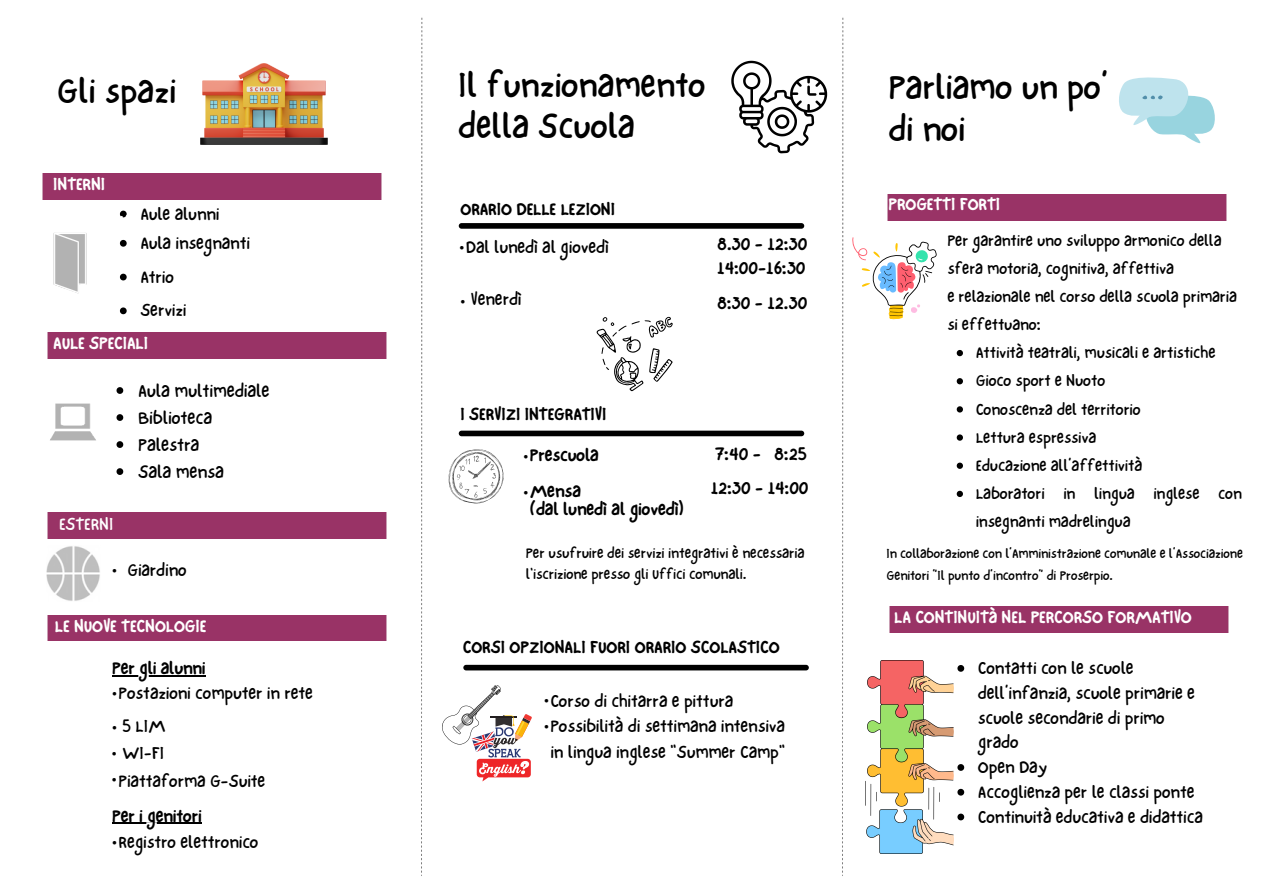
<style>
.page{position:relative;width:1263px;height:894px;background:#fff}
.page>*{position:absolute;margin:0;border:0;box-sizing:border-box;transform-origin:0 0}
.t1{font:36px/41.7px "NF One Little Font Regular";color:#000}
.t2{font:18.6px "NF One Little Font Regular";color:#000}
.t3{font:18px/24.8px "NF One Little Font Regular";color:#000}
.t4{font:18px/18px "NF One Little Font Bold";color:#000}
.t5{font:18px "NF One Little Font Bold";color:#fff}
.t6{font:18px "NF One Little Font Regular";color:#fff}
.t7{font:16.65px/28.2px "NF One Little Font Regular";color:#000}
.t8{font:15px/21.3px "NF One Little Font Regular";color:#000}
.t9{font:13.65px/22.5px "NF One Little Font Regular";color:#000}
.t10{font:8.1px "Arimo";color:#000}
</style>
<div class="page">
<div style="left:42px;top:173px;width:340px;height:26px;background:#936"></div>
<div style="left:47px;top:333px;width:340px;height:25px;background:#936"></div>
<div style="left:47px;top:512px;width:340px;height:26px;background:#936"></div>
<div style="left:47px;top:615px;width:340px;height:25px;background:#936"></div>
<img style="left:50px;top:403px;width:46px;height:38px">
<img style="left:53px;top:232px;width:34px;height:62px">
<img style="left:421px;top:17px;width:1px;height:859px">
<img style="left:842px;top:17px;width:1px;height:859px">
<div style="left:887px;top:194px;width:340px;height:26px;background:#936"></div>
<img style="left:46px;top:546px;width:54px;height:55px">
<svg style="left:596px;top:317px;width:77px;height:74px"></svg>
<svg style="left:442px;top:685px;width:90px;height:96px"></svg>
<div style="left:459px;top:223px;width:345px;height:6px;background:#000;border-radius:3px"></div>
<div style="left:459px;top:430px;width:345px;height:6px;background:#000;border-radius:3px"></div>
<svg style="left:448px;top:449px;width:55px;height:54px"></svg>
<div style="left:463px;top:664px;width:346px;height:6px;background:#000;border-radius:3px"></div>
<svg style="left:1119px;top:77px;width:96px;height:67px"></svg>
<svg style="left:852px;top:237px;width:85px;height:82px"></svg>
<div style="left:889px;top:606px;width:340px;height:26px;background:#936"></div>
<img style="left:866px;top:660px;width:87px;height:193px">
<img style="left:201px;top:64px;width:127px;height:81px">
<svg style="left:731px;top:61px;width:96px;height:92px"></svg>
<svg style="left:120px;top:210px;width:7px;height:7px"></svg>
<svg style="left:120px;top:240px;width:7px;height:6px"></svg>
<svg style="left:120px;top:273px;width:7px;height:7px"></svg>
<svg style="left:120px;top:307px;width:7px;height:7px"></svg>
<hr style="left:112px;top:674px;width:94px;height:2px;background:#000">
<hr style="left:112px;top:822px;width:90px;height:1px;background:#000">
<svg style="left:957px;top:350px;width:6px;height:6px"></svg>
<svg style="left:957px;top:378px;width:6px;height:6px"></svg>
<svg style="left:957px;top:406px;width:6px;height:6px"></svg>
<svg style="left:957px;top:434px;width:6px;height:6px"></svg>
<svg style="left:957px;top:462px;width:6px;height:6px"></svg>
<svg style="left:957px;top:490px;width:6px;height:7px"></svg>
<svg style="left:117px;top:387px;width:6px;height:7px"></svg>
<svg style="left:117px;top:414px;width:6px;height:7px"></svg>
<svg style="left:117px;top:441px;width:6px;height:7px"></svg>
<svg style="left:117px;top:468px;width:6px;height:7px"></svg>
<svg style="left:957px;top:665px;width:7px;height:6px"></svg>
<svg style="left:957px;top:764px;width:7px;height:6px"></svg>
<svg style="left:957px;top:788px;width:7px;height:7px"></svg>
<svg style="left:957px;top:813px;width:7px;height:7px"></svg>
<h4 class="t1" style="left:57px;top:70px;width:121px">Gli spazi</h4>
<p class="t1" style="left:458px;top:63px;width:249px">Il funzionamento della Scuola</p>
<p class="t1" style="left:888px;top:66px;width:222px">Parliamo un po’ di noi</p>
<p class="t5" style="left:53px;top:173px;width:53px">INTERNI</p>
<p class="t3" style="left:140px;top:201px;width:81px">Aule alunni</p>
<p class="t3" style="left:140px;top:230px;width:111px">Aula insegnanti</p>
<p class="t3" style="left:140px;top:264px;width:35px">Atrio</p>
<h3 class="t3" style="left:140px;top:298px;width:48px">Servizi</h3>
<p class="t5" style="left:53px;top:332px;width:96px">AULE SPECIALI</p>
<p class="t6" style="left:59px;top:513px;width:56px">ESTERNI</p>
<h2 class="t2" style="left:138px;top:380px;width:133px">Aula multimediale</h2>
<p class="t2" style="left:138px;top:407px;width:75px">Biblioteca</p>
<h4 class="t2" style="left:138px;top:434px;width:63px">Palestra</h4>
<h4 class="t2" style="left:138px;top:461px;width:87px">Sala mensa</h4>
<p class="t10" style="left:112px;top:566px;width:6px">●</p>
<h5 class="t3" style="left:127px;top:557px;width:61px">Giardino</h5>
<p class="t5" style="left:55px;top:615px;width:153px">LE NUOVE TECNOLOGIE</p>
<h2 class="t4" style="left:112px;top:658px;width:95px">Per gli alunni</h2>
<h4 class="t10" style="left:112px;top:689px;width:6px">●</h4>
<h5 class="t3" style="left:119px;top:680px;width:196px">Postazioni computer in rete</h5>
<p class="t10" style="left:112px;top:722px;width:6px">●</p>
<p class="t3" style="left:122px;top:713px;width:45px">5 LIM</p>
<p class="t10" style="left:112px;top:748px;width:6px">●</p>
<p class="t3" style="left:122px;top:739px;width:43px">WI-FI</p>
<h3 class="t10" style="left:112px;top:774px;width:6px">●</h3>
<p class="t3" style="left:119px;top:768px;width:148px">Piattaforma G-Suite</p>
<h3 class="t4" style="left:112px;top:806px;width:91px">Per i genitori</h3>
<p class="t10" style="left:112px;top:837px;width:6px">●</p>
<h5 class="t3" style="left:119px;top:829px;width:141px">Registro elettronico</h5>
<h4 class="t4" style="left:460px;top:199px;width:156px">ORARIO DELLE LEZIONI</h4>
<h5 class="t10" style="left:460px;top:242px;width:6px">●</h5>
<p class="t3" style="left:466px;top:234px;width:144px">Dal lunedì al giovedì</p>
<p class="t4" style="left:717px;top:235px;width:92px">8.30 - 12:30</p>
<p class="t4" style="left:717px;top:259px;width:90px">14:00-16:30</p>
<p class="t3" style="left:471px;top:287px;width:53px">Venerdì</p>
<h1 class="t4" style="left:717px;top:294px;width:92px">8:30 - 12.30</h1>
<h4 class="t10" style="left:461px;top:296px;width:6px">●</h4>
<h1 class="t4" style="left:460px;top:404px;width:147px">I SERVIZI INTEGRATIVI</h1>
<p class="t10" style="left:523px;top:452px;width:6px">●</p>
<p class="t4" style="left:530px;top:445px;width:70px">Prescuola</p>
<h2 class="t10" style="left:523px;top:487px;width:6px">●</h2>
<h2 class="t4" style="left:530px;top:481px;width:156px">Mensa<br>(dal lunedì al giovedì)</h2>
<h4 class="t4" style="left:715px;top:445px;width:93px">7:40 - 8:25</h4>
<p class="t4" style="left:711px;top:479px;width:99px">12:30 - 14:00</p>
<h5 class="t8" style="left:526px;top:542px;width:280px">Per usufruire dei servizi integrativi è necessaria l'iscrizione presso gli Uffici comunali.</h5>
<p class="t4" style="left:463px;top:637px;width:318px">CORSI OPZIONALI FUORI ORARIO SCOLASTICO</p>
<h6 class="t10" style="left:544px;top:695px;width:6px">●</h6>
<p class="t3" style="left:550px;top:687px;width:184px">Corso di chitarra e pittura</p>
<p class="t10" style="left:544px;top:721px;width:6px">●</p>
<p class="t3" style="left:550px;top:713px;width:236px">Possibilità di settimana intensiva</p>
<p class="t3" style="left:550px;top:739px;width:236px">in lingua inglese "Summer Camp"</p>
<h6 class="t5" style="left:888px;top:193px;width:113px">PROGETTI FORTI</h6>
<p class="t7" style="left:947px;top:226px;width:291px">Per garantire uno sviluppo armonico della sfera motoria, cognitiva, affettiva<br>e relazionale nel corso della scuola primaria si effettuano:</p>
<p class="t7" style="left:976px;top:338px;width:241px">Attività teatrali, musicali e artistiche</p>
<h4 class="t7" style="left:976px;top:366px;width:131px">Gioco sport e Nuoto</h4>
<h4 class="t7" style="left:976px;top:394px;width:167px">Conoscenza del territorio</h4>
<p class="t7" style="left:976px;top:423px;width:122px">Lettura espressiva</p>
<h5 class="t7" style="left:976px;top:451px;width:168px">Educazione all’affettività</h5>
<p class="t7" style="left:976px;top:479px;width:268px">Laboratori in lingua inglese con insegnanti madrelingua</p>
<p class="t9" style="left:886px;top:542px;width:358px">In collaborazione con l’Amministrazione comunale e l’Associazione<br>Genitori “Il punto d’incontro” di Proserpio.</p>
<p class="t5" style="left:987px;top:605px;width:10px">À</p>
<p class="t5" style="left:894px;top:606px;width:299px">LA CONTINUITà NEL PERCORSO FORMATIVO</p>
<p class="t3" style="left:978px;top:655px;width:219px">Contatti con le scuole dell’infanzia, scuole primarie e scuole secondarie di primo grado</p>
<h2 class="t3" style="left:978px;top:754px;width:71px">Open Day</h2>
<h4 class="t3" style="left:978px;top:779px;width:218px">Accoglienza per le classi ponte</h4>
<h2 class="t3" style="left:978px;top:803px;width:226px">Continuità educativa e didattica</h2>
</div>
